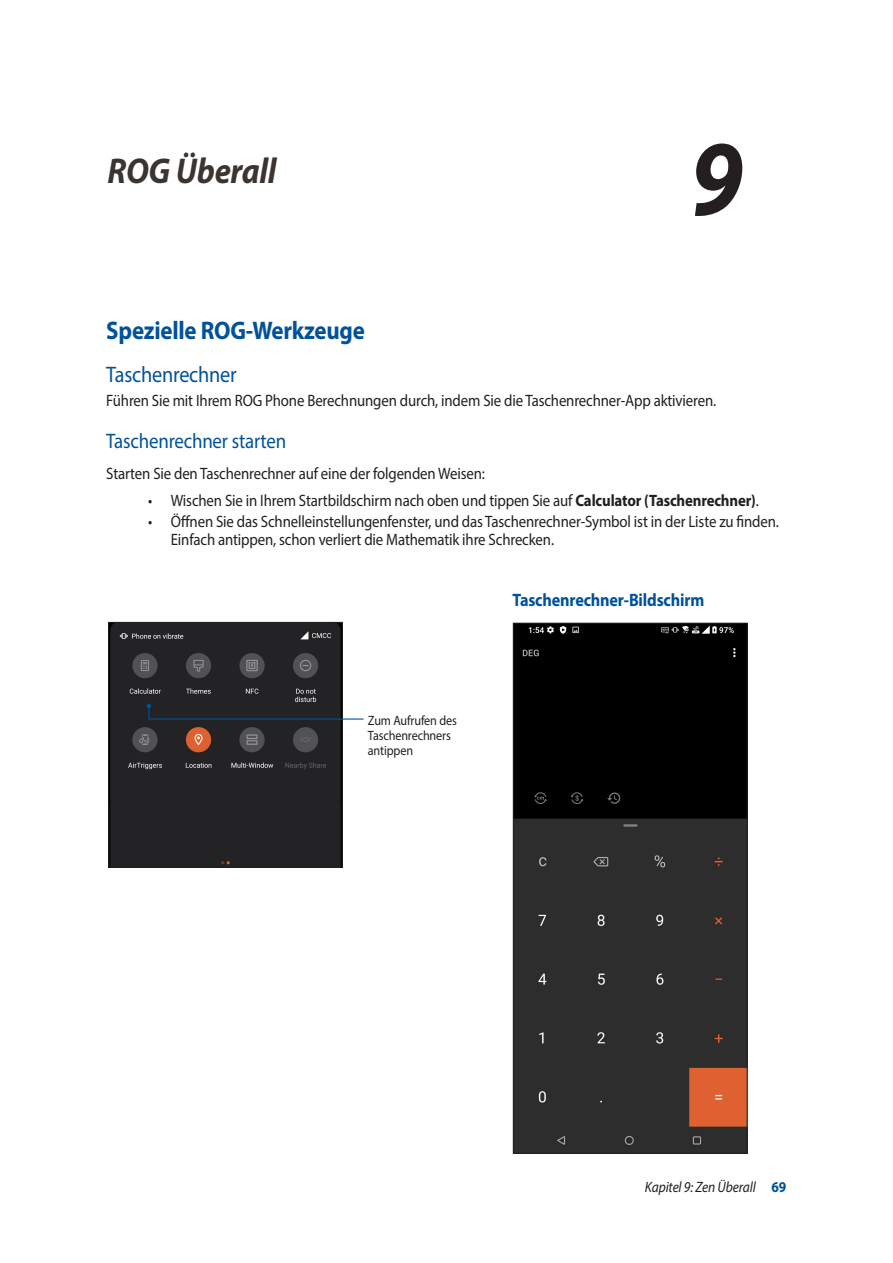
<style>
.page{position:relative;width:893px;height:1263px;background:#fff}
.page>*{position:absolute;margin:0;border:0;box-sizing:border-box;transform-origin:0 0}
.t1{font:italic 700 108px "Myriad Pro";color:#231f20;scale:.9 1}
.t2{font:italic 700 36px "Myriad Pro";letter-spacing:-.01em;color:#3b3532;scale:.9 1}
.t3{font:700 25.5px "Myriad Pro";letter-spacing:-.01em;color:#01529a;scale:.9 1}
.t4{font:22.5px "Myriad Pro";letter-spacing:-.01em;color:#01529a;scale:.9 1}
.t5{font:21px "Myriad Pro";letter-spacing:-.01em;color:#01529a;scale:.9 1}
.t6{font:700 18px "Myriad Pro";letter-spacing:-.01em;color:#01529a;scale:.9 1}
.t7{font:16.5px/18px "Myriad Pro";letter-spacing:-.01em;color:#231f20;scale:.9 1}
.t8{font:italic 15px "Myriad Pro";letter-spacing:-.01em;color:#231f20;scale:.9 1}
.t9{font:13.5px/15px "Myriad Pro";letter-spacing:-.01em;color:#231f20;scale:.9 1}
.s1{font-weight:700}
.s2{font-weight:700;font-style:normal;color:#01529a}
</style>
<div class="page">
<img style="left:515px;top:625px;width:230px;height:526px">
<div style="left:513px;top:623px;width:234px;height:530px;border:1px solid #231f20"></div>
<img style="left:110px;top:624px;width:231px;height:241px">
<div style="left:108px;top:622px;width:235px;height:245px;border:1px solid #231f20"></div>
<svg style="left:147px;top:704px;width:217px;height:16px;background:#333a41"></svg>
<h2 class="t2" style="left:108px;top:147px;width:189px">ROG Überall</h2>
<h1 class="t1" style="left:690px;top:108px;width:60px">9</h1>
<h3 class="t3" style="left:106px;top:314px;width:289px">Spezielle ROG-Werkzeuge</h3>
<h3 class="t4" style="left:106px;top:360px;width:146px">Taschenrechner</h3>
<p class="t7" style="left:106px;top:391px;width:679px">Führen Sie mit Ihrem ROG Phone Berechnungen durch, indem Sie die Taschenrechner-App aktivieren.</p>
<p class="t5" style="left:106px;top:428px;width:201px">Taschenrechner starten</p>
<p class="t7" style="left:106px;top:464px;width:422px">Starten Sie den Taschenrechner auf eine der folgenden Weisen:</p>
<p class="t7" style="left:148px;top:491px;width:680px">• Wischen Sie in Ihrem Startbildschirm nach oben und tippen Sie auf <span class="s1">Calculator (Taschenrechner)</span>.</p>
<p class="t7" style="left:171px;top:513px;width:677px;text-indent:-22px">• Öffnen Sie das Schnelleinstellungenfenster, und das Taschenrechner-Symbol ist in der Liste zu finden.<br>Einfach antippen, schon verliert die Mathematik ihre Schrecken.</p>
<p class="t9" style="left:368px;top:712px;width:100px">Zum Aufrufen des<br>Taschenrechners antippen</p>
<p class="t6" style="left:512px;top:588px;width:215px">Taschenrechner-Bildschirm</p>
<p class="t8" style="left:645px;top:1178px;width:159px">Kapitel 9: Zen Überall <span class="s2">69</span></p>
</div>
